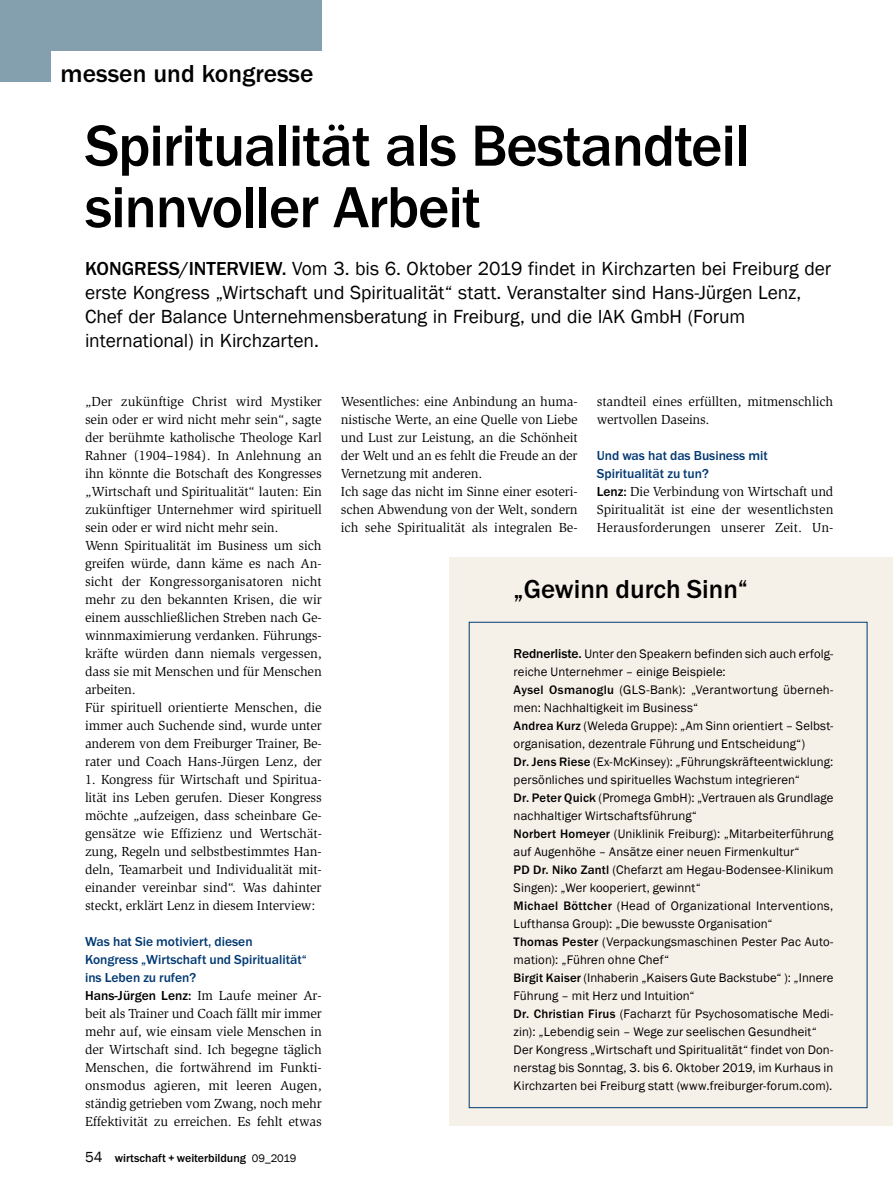
<style>
.page{position:relative;width:893px;height:1191px;background:#fff}
.page>*{position:absolute;margin:0;border:0;box-sizing:border-box;transform-origin:0 0}
.t1{font:500 60px/61.5px "Franklin Goth EF";letter-spacing:-.02em;color:#000}
.t2{font:500 27px "Franklin Goth EF";color:#000}
.t3{font:500 25.5px "Franklin Goth EF";color:#000}
.t4{font:19.5px/24px "Franklin Gothic";letter-spacing:-.005em;color:#000}
.t5{font:13.5px/18px "Slimbach Std";letter-spacing:-.01em;color:#000}
.t6{font:500 13.5px/18px "Franklin Goth EF";color:#003973}
.t7{font:12.75px/18px "Franklin Gothic";letter-spacing:.01em;color:#000}
.t8{font:500 12px "Franklin Goth EF";color:#000}
.s1{font-family:"Franklin Goth EF";font-weight:500}
.s2{color:#000}
.s3{font-family:"Slimbach Std";font-weight:400;color:#000}
.s4{font-family:"Franklin Gothic";font-weight:400;font-size:15px}
.s5{font-family:"Franklin Gothic";font-weight:400;font-size:11.25px}
.s6{font-family:"Franklin Goth EF";font-weight:500;font-size:13.5px}
</style>
<div class="page">
<div style="left:0;top:0;width:322px;height:82px;background:#84a0ae"></div>
<div style="left:51px;top:51px;width:290px;height:38px;background:#fff"></div>
<div style="left:450px;top:558px;width:443px;height:568px;background:#f6f1e8"></div>
<h3 class="t3" style="left:61px;top:59px;width:255px">messen und kongresse</h3>
<h1 class="t1" style="left:85px;top:116px;width:666px">Spiritualität als Bestandteil sinnvoller Arbeit</h1>
<p class="t4" style="left:85px;top:257px;width:748px"><span class="s1">KONGRESS/INTERVIEW.</span> Vom 3. bis 6. Oktober 2019 findet in Kirchzarten bei Freiburg der erste Kongress „Wirtschaft und Spiritualität“ statt. Veranstalter sind Hans-Jürgen Lenz, Chef der Balance Unternehmensberatung in Freiburg, und die IAK GmbH (Forum international) in Kirchzarten.</p>
<p class="t5" style="left:85px;top:392px;width:238px">„Der zukünftige Christ wird Mystiker sein oder er wird nicht mehr sein“, sagte der berühmte katholische Theologe Karl Rahner (1904–1984). In Anlehnung an ihn könnte die Botschaft des Kongresses „Wirtschaft und Spiritualität“ lauten: Ein zukünftiger Unternehmer wird spirituell sein oder er wird nicht mehr sein.<br>Wenn Spiritualität im Business um sich greifen würde, dann käme es nach An&shy;sicht der Kongressorganisatoren nicht mehr zu den bekannten Krisen, die wir einem ausschließlichen Streben nach Ge&shy;winnmaximierung verdanken. Führungs&shy;kräfte würden dann niemals vergessen, dass sie mit Menschen und für Menschen arbeiten.<br>Für spirituell orientierte Menschen, die immer auch Suchende sind, wurde unter anderem von dem Freiburger Trainer, Be&shy;rater und Coach Hans-Jürgen Lenz, der</p>
<p class="t5" style="left:85px;top:770px;width:238px;text-align:justify">1. Kongress für Wirtschaft und Spiritua&shy;lität ins Leben gerufen. Dieser Kongress möchte „aufzeigen, dass scheinbare Ge&shy;gensätze wie Effizienz und Wertschät&shy;zung, Regeln und selbstbestimmtes Han&shy;deln, Teamarbeit und Individualität mit&shy;einander vereinbar sind“. Was dahinter steckt, erklärt Lenz in diesem Interview:</p>
<p class="t6" style="left:85px;top:932px;width:238px">Was hat Sie motiviert, diesen<br>Kongress „Wirtschaft und Spiritualität“ ins Leben zu rufen?<br><span class="s2">Hans-Jürgen Lenz:</span> <span class="s3">Im Laufe meiner Ar-</span></p>
<p class="t5" style="left:85px;top:1004px;width:238px;text-align:justify">beit als Trainer und Coach fällt mir immer mehr auf, wie einsam viele Menschen in der Wirtschaft sind. Ich begegne täglich Menschen, die fortwährend im Funkti&shy;onsmodus agieren, mit leeren Augen, ständig getrieben vom Zwang, noch mehr Effektivität zu erreichen. Es fehlt etwas</p>
<p class="t8" style="left:85px;top:1151px;width:213px"><span class="s4">54</span> wirtschaft + weiterbildung <span class="s5">09_2019</span></p>
<p class="t5" style="left:341px;top:392px;width:238px">Wesentliches: eine Anbindung an huma&shy;nistische Werte, an eine Quelle von Liebe und Lust zur Leistung, an die Schönheit der Welt und an es fehlt die Freude an der Vernetzung mit anderen.<br>Ich sage das nicht im Sinne einer esoteri&shy;schen Abwendung von der Welt, sondern ich sehe Spiritualität als integralen Be-</p>
<p class="t5" style="left:597px;top:392px;width:238px">standteil eines erfüllten, mitmenschlich wertvollen Daseins.</p>
<p class="t6" style="left:597px;top:446px;width:173px">Und was hat das Business mit<br>Spiritualität zu tun?</p>
<p class="t5" style="left:597px;top:482px;width:238px;text-align:justify"><span class="s1">Lenz:</span> Die Verbindung von Wirtschaft und Spiritualität ist eine der wesentlichsten Herausforderungen unserer Zeit. Un-</p>
<h2 class="t2" style="left:514px;top:574px;width:236px">„Gewinn durch Sinn“</h2>
<p class="t7" style="left:514px;top:645px;width:321px"><span class="s6">Rednerliste.</span> Unter den Speakern befinden sich auch erfolg&shy;reiche Unternehmer – einige Beispiele:<br><span class="s1">Aysel Osmanoglu</span> (GLS-Bank): „Verantwortung überneh&shy;men: Nachhaltigkeit im Business“<br><span class="s1">Andrea Kurz</span> (Weleda Gruppe): „Am Sinn orientiert – Selbst&shy;organisation, dezentrale Führung und Entscheidung“)<br><span class="s1">Dr. Jens Riese</span> (Ex-McKinsey): „Führungskräfteentwicklung: persönliches und spirituelles Wachstum integrieren“<br><span class="s1">Dr. Peter Quick</span> (Promega GmbH): „Vertrauen als Grundlage nachhaltiger Wirtschaftsführung“<br><span class="s1">Norbert Homeyer</span> (Uniklinik Freiburg): „Mitarbeiterführung auf Augenhöhe – Ansätze einer neuen Firmenkultur“<br><span class="s1">PD Dr. Niko Zantl</span> (Chefarzt am Hegau-Bodensee-Klinikum Singen): „Wer kooperiert, gewinnt“<br><span class="s1">Michael Böttcher</span> (Head of Organizational Interventions, Lufthansa Group): „Die bewusste Organisation“<br><span class="s1">Thomas Pester</span> (Verpackungsmaschinen Pester Pac Auto&shy;mation): „Führen ohne Chef“<br><span class="s1">Birgit Kaiser</span> (Inhaberin „Kaisers Gute Backstube“ ): „Innere Führung – mit Herz und Intuition“<br><span class="s1">Dr. Christian Firus</span> (Facharzt für Psychosomatische Medi&shy;zin): „Lebendig sein – Wege zur seelischen Gesundheit“ Der Kongress „Wirtschaft und Spiritualität“ findet von Don&shy;nerstag bis Sonntag, 3. bis 6. Oktober 2019, im Kurhaus in Kirchzarten bei Freiburg statt (www.freiburger-forum.com).</p>
</div>
